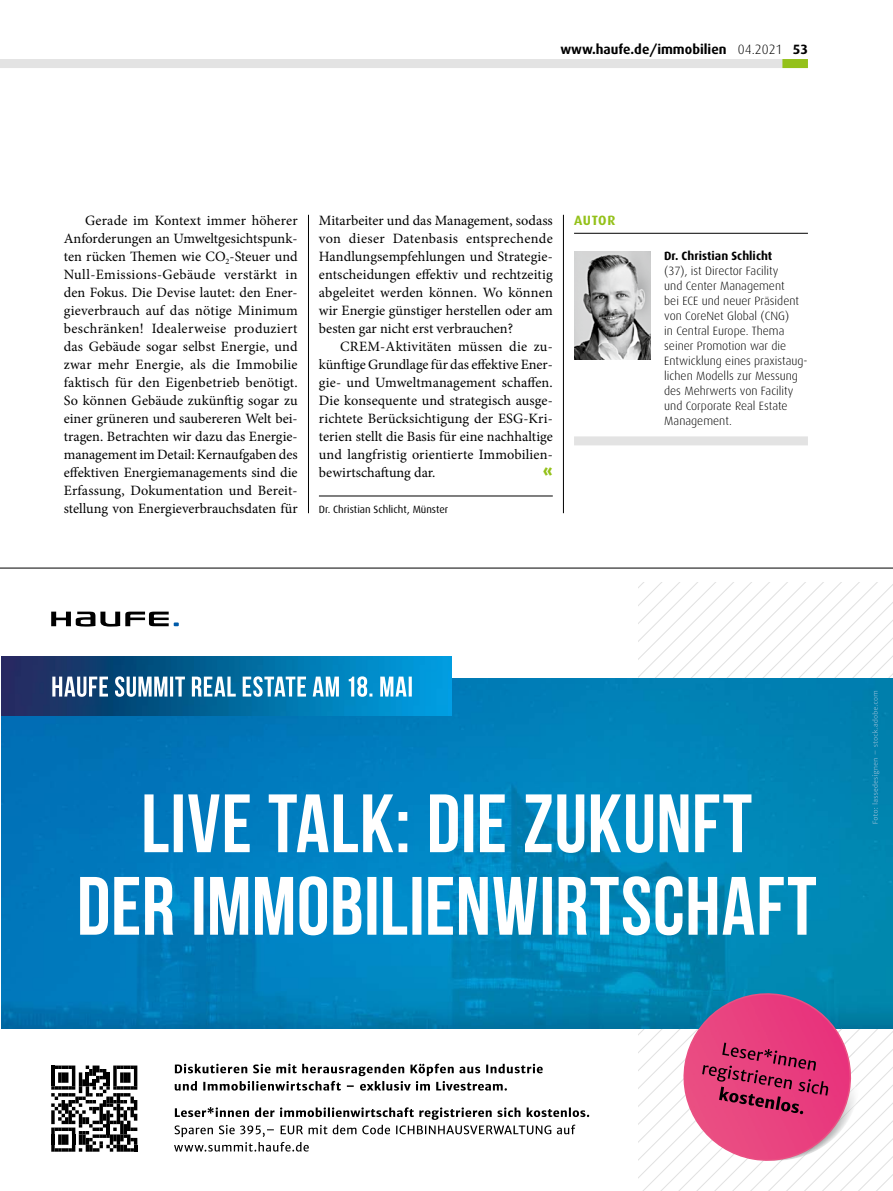
<style>
.page{position:relative;width:893px;height:1191px;background:#fff}
.page>*{position:absolute;margin:0;border:0;box-sizing:border-box;transform-origin:0 0}
.t1{font:900 16.5px "Dax";color:#94c11a}
.t2{font:14.25px/18px "Minion Pro";color:#000;text-align:justify}
.t3{font:700 13.5px "Dax";color:#000}
.t4{font:700 13.5px "Dax";letter-spacing:.045em;color:#94c11a}
.t5{font:300 12px/15px "Dax";color:#000}
.t6{font:700 12px "Dax";color:#000}
.t7{font:10.5px "Dax";color:#000}
.s1{font-weight:300}
</style>
<div class="page">
<div style="left:0;top:59px;width:808px;height:9px;background:#e3e3e3"></div>
<div style="left:782px;top:59px;width:26px;height:9px;background:#94c11a"></div>
<svg style="left:638px;top:583px;width:255px;height:608px"></svg>
<img style="left:1px;top:678px;width:892px;height:313px">
<svg style="left:51px;top:611px;width:128px;height:15px"></svg>
<svg style="left:174px;top:1063px;width:415px;height:88px"></svg>
<img style="left:872px;top:691px;width:6px;height:23px">
<img style="left:1px;top:656px;width:450px;height:59px">
<svg style="left:52px;top:676px;width:360px;height:176px;background:#137cb7"></svg>
<svg style="left:80px;top:794px;width:671px;height:140px"></svg>
<svg style="left:114px;top:876px;width:702px;height:59px"></svg>
<svg style="left:51px;top:1065px;width:86px;height:86px"></svg>
<img style="left:1px;top:991px;width:892px;height:37px">
<svg style="left:676px;top:985px;width:183px;height:181px"></svg>
<hr style="left:0;top:568px;width:893px;height:1px;background:#000">
<hr style="left:308px;top:215px;width:1px;height:298px;background:#000">
<hr style="left:563px;top:215px;width:1px;height:298px;background:#000">
<hr style="left:319px;top:496px;width:234px;height:1px;background:#000">
<div style="left:574px;top:436px;width:234px;height:9px;background:#e3e3e3"></div>
<hr style="left:574px;top:233px;width:234px;height:1px;background:#000">
<img style="left:574px;top:251px;width:77px;height:108px">
<p class="t3" style="left:560px;top:41px;width:249px">www.haufe.de/immobilien <span class="s1">04.2021</span> 53</p>
<p class="t2" style="left:64px;top:212px;width:235px;text-indent:21px">Gerade im Kontext immer höherer Anforderungen an Umweltgesichtspunk&shy;ten rücken Themen wie CO<sub>2</sub>-Steuer und Null-Emissions-Gebäude verstärkt in den Fokus. Die Devise lautet: den Ener&shy;gieverbrauch auf das nötige Minimum beschränken! Idealerweise produziert das Gebäude sogar selbst Energie, und zwar mehr Energie, als die Immobilie faktisch für den Eigenbetrieb benötigt.<br>So können Gebäude zukünftig sogar zu einer grüneren und saubereren Welt bei&shy;tragen. Betrachten wir dazu das Energie&shy;management im Detail: Kernaufgaben des effektiven Energiemanagements sind die Erfassung, Dokumentation und Bereit&shy;stellung von Energieverbrauchsdaten für</p>
<p class="t2" style="left:319px;top:211px;width:235px">Mitarbeiter und das Management, sodass von dieser Datenbasis entsprechende Handlungsempfehlungen und Strategie&shy;entscheidungen effektiv und rechtzeitig abgeleitet werden können. Wo können wir Energie günstiger herstellen oder am besten gar nicht erst verbrauchen?</p>
<p class="t2" style="left:319px;top:337px;width:235px;text-indent:21px">CREM-Aktivitäten müssen die zu&shy;künftige Grundlage für das effektive Ener&shy;gie- und Umweltmanagement schaffen.<br>Die konsequente und strategisch ausge&shy;richtete Berücksichtigung der ESG-Kri&shy;terien stellt die Basis für eine nachhaltige und langfristig orientierte Immobilien&shy;bewirtschaftung dar.</p>
<p class="t1" style="left:543px;top:462px;width:11px">«</p>
<p class="t7" style="left:319px;top:503px;width:131px">Dr. Christian Schlicht, Münster</p>
<p class="t4" style="left:574px;top:213px;width:43px">AUTOR</p>
<p class="t6" style="left:664px;top:249px;width:110px">Dr. Christian Schlicht</p>
<p class="t5" style="left:664px;top:263px;width:145px">(37), ist Director Facility<br>und Center Management<br>bei ECE und neuer Präsident von CoreNet Global (CNG)<br>in Central Europe. Thema seiner Promotion war die<br>Entwicklung eines praxistaug&shy;lichen Modells zur Messung des Mehrwerts von Facility und Corporate Real Estate<br>Management.</p>
</div>
